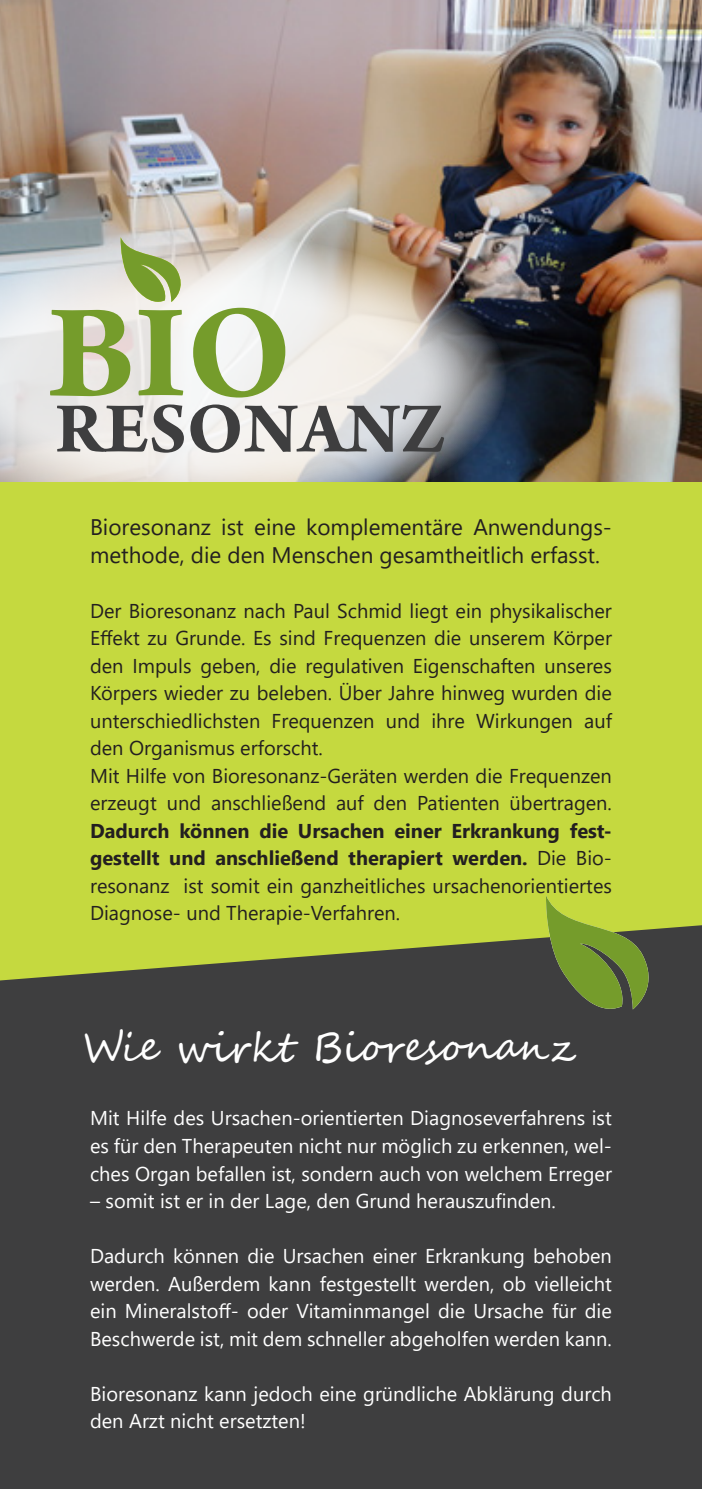
<style>
.page{position:relative;width:702px;height:1489px;background:#fff}
.page>*{position:absolute;margin:0;border:0;box-sizing:border-box;transform-origin:0 0}
.t1{font:700 140.5px "Arno Pro";color:#759c2b}
.t2{font:700 75.25px "Arno Pro";letter-spacing:.005em;color:#3e3e3f}
.t3{font:40px "Segoe Script";color:#fff}
.t4{font:22.5px/27.5px "Segoe UI";color:#231f20}
.t5{font:20px/27.5px "Segoe UI";color:#231f20}
.t6{font:20px/27.5px "Segoe UI";color:#fff;text-align:justify}
.s1{font-weight:700}
</style>
<div class="page">
<img style="left:0;top:0;width:702px;height:482px">
<svg style="left:0;top:234px;width:507px;height:248px"></svg>
<svg style="left:120px;top:237px;width:66px;height:70px;background:#b3c28e"></svg>
<div style="left:0;top:482px;width:702px;height:871px;background:#c5d93f"></div>
<div style="left:0;top:925px;width:702px;height:563px;background:#3e3e3f"></div>
<svg style="left:545px;top:895px;width:112px;height:122px"></svg>
<h1 class="t1" style="left:48px;top:271px;width:246px">BIO</h1>
<h2 class="t2" style="left:55px;top:385px;width:391px">RESONANZ</h2>
<p class="t4" style="left:90px;top:513px;width:523px">Bioresonanz ist eine komplementäre Anwendungs&shy;methode, die den Menschen gesamtheitlich erfasst.</p>
<p class="t5" style="left:90px;top:596px;width:523px">Der Bioresonanz nach Paul Schmid liegt ein physikalischer Effekt zu Grunde. Es sind Frequenzen die unserem Körper den Impuls geben, die regulativen Eigenschaften unseres Körpers wieder zu beleben. Über Jahre hinweg wurden die unterschiedlichsten Frequenzen und ihre Wirkungen auf den Organismus erforscht.<br>Mit Hilfe von Bioresonanz-Geräten werden die Frequenzen erzeugt und anschließend auf den Patienten übertragen.</p>
<p class="t5" style="left:90px;top:816px;width:523px;text-align:justify"><span class="s1">Dadurch können die Ursachen einer Erkrankung fest&shy;gestellt und anschließend therapiert werden.</span> Die Bio&shy;resonanz ist somit ein ganzheitliches ursachenorientiertes Diagnose- und Therapie-Verfahren.</p>
<h3 class="t3" style="left:83px;top:1014px;width:495px">Wie wirkt Bioresonanz</h3>
<p class="t6" style="left:90px;top:1104px;width:523px">Mit Hilfe des Ursachen-orientierten Diagnoseverfahrens ist es für den Therapeuten nicht nur möglich zu erkennen, wel&shy;ches Organ befallen ist, sondern auch von welchem Erreger</p>
<p class="t6" style="left:90px;top:1186px;width:467px">– somit ist er in der Lage, den Grund herauszufinden.</p>
<p class="t6" style="left:90px;top:1241px;width:523px">Dadurch können die Ursachen einer Erkrankung behoben werden. Außerdem kann festgestellt werden, ob vielleicht ein Mineralstoff- oder Vitaminmangel die Ursache für die Beschwerde ist, mit dem schneller abgeholfen werden kann.</p>
<p class="t6" style="left:90px;top:1379px;width:523px">Bioresonanz kann jedoch eine gründliche Abklärung durch den Arzt nicht ersetzten!</p>
</div>
